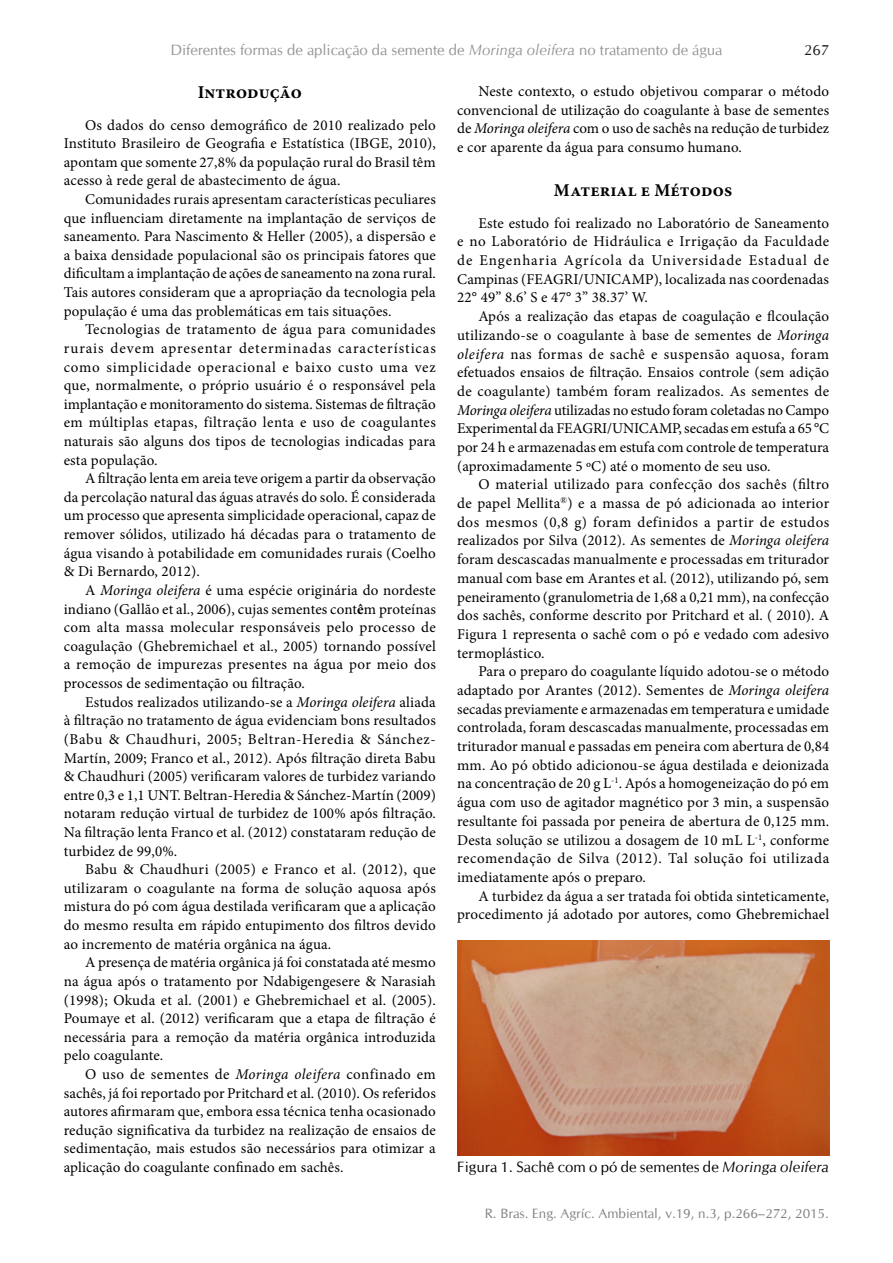
<style>
.page{position:relative;width:893px;height:1263px;background:#fff}
.page>*{position:absolute;margin:0;border:0;box-sizing:border-box;transform-origin:0 0}
.t1{font:700 18px "Minion Pro";letter-spacing:.005em;color:#000}
.t2{font:15px/18.6px "Minion Pro";letter-spacing:.01em;color:#000;text-align:justify}
.t3{font:15px "CG Omega";color:#939598}
.t4{font:15px "CG Omega";letter-spacing:.005em;color:#000}
.t5{font:700 15px "CG Omega";color:#231f20}
.t6{font:13.5px "CG Omega";color:#808080}
.s1{font-style:italic}
.s2{font-weight:700}
</style>
<div class="page">
<img style="left:457px;top:941px;width:372px;height:214px">
<p class="t3" style="left:170px;top:41px;width:553px">Diferentes formas de aplicação da semente de <span class="s1">Moringa oleifera</span> no tratamento de água</p>
<p class="t5" style="left:804px;top:41px;width:26px">267</p>
<p class="t1" style="left:198px;top:80px;width:106px">Introdução</p>
<p class="t2" style="left:64px;top:115px;width:374px;text-indent:21px">Os dados do censo demográfico de 2010 realizado pelo Instituto Brasileiro de Geografia e Estatística (IBGE, 2010), apontam que somente 27,8% da população rural do Brasil têm acesso à rede geral de abastecimento de água.</p>
<p class="t2" style="left:64px;top:190px;width:374px;text-indent:21px">Comunidades rurais apresentam características peculiares que influenciam diretamente na implantação de serviços de saneamento. Para Nascimento &amp; Heller (2005), a dispersão e a baixa densidade populacional são os principais fatores que dificultam a implantação de ações de saneamento na zona rural.<br>Tais autores consideram que a apropriação da tecnologia pela população é uma das problemáticas em tais situações.</p>
<p class="t2" style="left:64px;top:320px;width:374px;text-indent:21px">Tecnologias de tratamento de água para comunidades rurais devem apresentar determinadas características como simplicidade operacional e baixo custo uma vez que, normalmente, o próprio usuário é o responsável pela implantação e monitoramento do sistema. Sistemas de filtração em múltiplas etapas, filtração lenta e uso de coagulantes naturais são alguns dos tipos de tecnologias indicadas para esta população.</p>
<p class="t2" style="left:64px;top:469px;width:374px;text-indent:21px">A filtração lenta em areia teve origem a partir da observação da percolação natural das águas através do solo. É considerada um processo que apresenta simplicidade operacional, capaz de remover sólidos, utilizado há décadas para o tratamento de água visando à potabilidade em comunidades rurais (Coelho &amp; Di Bernardo, 2012).</p>
<p class="t2" style="left:64px;top:581px;width:374px;text-indent:21px">A <span class="s1">Moringa oleifera</span> é uma espécie originária do nordeste indiano (Gallão et al., 2006), cujas sementes cont<span class="s2">ê</span>m proteínas com alta massa molecular responsáveis pelo processo de coagulação (Ghebremichael et al., 2005) tornando possível a remoção de impurezas presentes na água por meio dos processos de sedimentação ou filtração.</p>
<p class="t2" style="left:64px;top:693px;width:374px;text-indent:21px">Estudos realizados utilizando-se a <span class="s1">Moringa oleifera</span> aliada à filtração no tratamento de água evidenciam bons resultados (Babu &amp; Chaudhuri, 2005; Beltran-Heredia &amp; Sánchez-Martín, 2009; Franco et al., 2012). Após filtração direta Babu &amp; Chaudhuri (2005) verificaram valores de turbidez variando entre 0,3 e 1,1 UNT. Beltran-Heredia &amp; Sánchez-Martín (2009) notaram redução virtual de turbidez de 100% após filtração.<br>Na filtração lenta Franco et al. (2012) constataram redução de turbidez de 99,0%.</p>
<p class="t2" style="left:64px;top:860px;width:374px;text-indent:21px">Babu &amp; Chaudhuri (2005) e Franco et al. (2012), que utilizaram o coagulante na forma de solução aquosa após mistura do pó com água destilada verificaram que a aplicação do mesmo resulta em rápido entupimento dos filtros devido ao incremento de matéria orgânica na água.</p>
<p class="t2" style="left:64px;top:953px;width:374px;text-indent:21px">A presença de matéria orgânica já foi constatada até mesmo na água após o tratamento por Ndabigengesere &amp; Narasiah (1998); Okuda et al. (2001) e Ghebremichael et al. (2005).<br>Poumaye et al. (2012) verificaram que a etapa de filtração é necessária para a remoção da matéria orgânica introduzida pelo coagulante.</p>
<p class="t2" style="left:64px;top:1065px;width:374px;text-indent:21px">O uso de sementes de <span class="s1">Moringa oleifera</span> confinado em sachês, já foi reportado por Pritchard et al. (2010). Os referidos autores afirmaram que, embora essa técnica tenha ocasionado redução significativa da turbidez na realização de ensaios de sedimentação, mais estudos são necessários para otimizar a aplicação do coagulante confinado em sachês.</p>
<p class="t2" style="left:457px;top:82px;width:374px;text-indent:21px">Neste contexto, o estudo objetivou comparar o método convencional de utilização do coagulante à base de sementes de <span class="s1">Moringa oleifera</span> com o uso de sachês na redução de turbidez e cor aparente da água para consumo humano.</p>
<p class="t1" style="left:554px;top:178px;width:180px">Material e Métodos</p>
<p class="t2" style="left:457px;top:214px;width:374px;text-indent:21px">Este estudo foi realizado no Laboratório de Saneamento e no Laboratório de Hidráulica e Irrigação da Faculdade de Engenharia Agrícola da Universidade Estadual de Campinas (FEAGRI/UNICAMP), localizada nas coordenadas 22° 49” 8.6’ S e 47° 3” 38.37’ W.</p>
<p class="t2" style="left:457px;top:307px;width:374px;text-indent:21px">Após a realização das etapas de coagulação e flcoulação utilizando-se o coagulante à base de sementes de <span class="s1">Moringa oleifera</span> nas formas de sachê e suspensão aquosa, foram efetuados ensaios de filtração. Ensaios controle (sem adição de coagulante) também foram realizados. As sementes de <span class="s1">Moringa oleifera</span> utilizadas no estudo foram coletadas no Campo Experimental da FEAGRI/UNICAMP, secadas em estufa a 65 °C por 24 h e armazenadas em estufa com controle de temperatura (aproximadamente 5 ºC) até o momento de seu uso.</p>
<p class="t2" style="left:457px;top:475px;width:374px;text-indent:21px">O material utilizado para confecção dos sachês (filtro de papel Mellita<sup>®</sup>) e a massa de pó adicionada ao interior dos mesmos (0,8 g) foram definidos a partir de estudos realizados por Silva (2012). As sementes de <span class="s1">Moringa oleifera </span>foram descascadas manualmente e processadas em triturador manual com base em Arantes et al. (2012), utilizando pó, sem peneiramento (granulometria de 1,68 a 0,21 mm), na confecção dos sachês, conforme descrito por Pritchard et al. ( 2010). A Figura 1 representa o sachê com o pó e vedado com adesivo termoplástico.</p>
<p class="t2" style="left:457px;top:662px;width:374px;text-indent:21px">Para o preparo do coagulante líquido adotou-se o método adaptado por Arantes (2012). Sementes de <span class="s1">Moringa oleifera </span>secadas previamente e armazenadas em temperatura e umidade controlada, foram descascadas manualmente, processadas em triturador manual e passadas em peneira com abertura de 0,84 mm. Ao pó obtido adicionou-se água destilada e deionizada na concentração de 20 g L<sup>-1</sup>. Após a homogeneização do pó em água com uso de agitador magnético por 3 min, a suspensão resultante foi passada por peneira de abertura de 0,125 mm.<br>Desta solução se utilizou a dosagem de 10 mL L<sup>-1</sup>, conforme recomendação de Silva (2012). Tal solução foi utilizada imediatamente após o preparo.</p>
<p class="t2" style="left:457px;top:886px;width:374px;text-align:right">A turbidez da água a ser tratada foi obtida sinteticamente, procedimento já adotado por autores, como Ghebremichael</p>
<p class="t4" style="left:457px;top:1158px;width:373px">Figura 1. Sachê com o pó de sementes de <span class="s1">Moringa oleifera</span></p>
<p class="t6" style="left:485px;top:1205px;width:346px">R. Bras. Eng. Agríc. Ambiental, v.19, n.3, p.266–272, 2015.</p>
</div>
